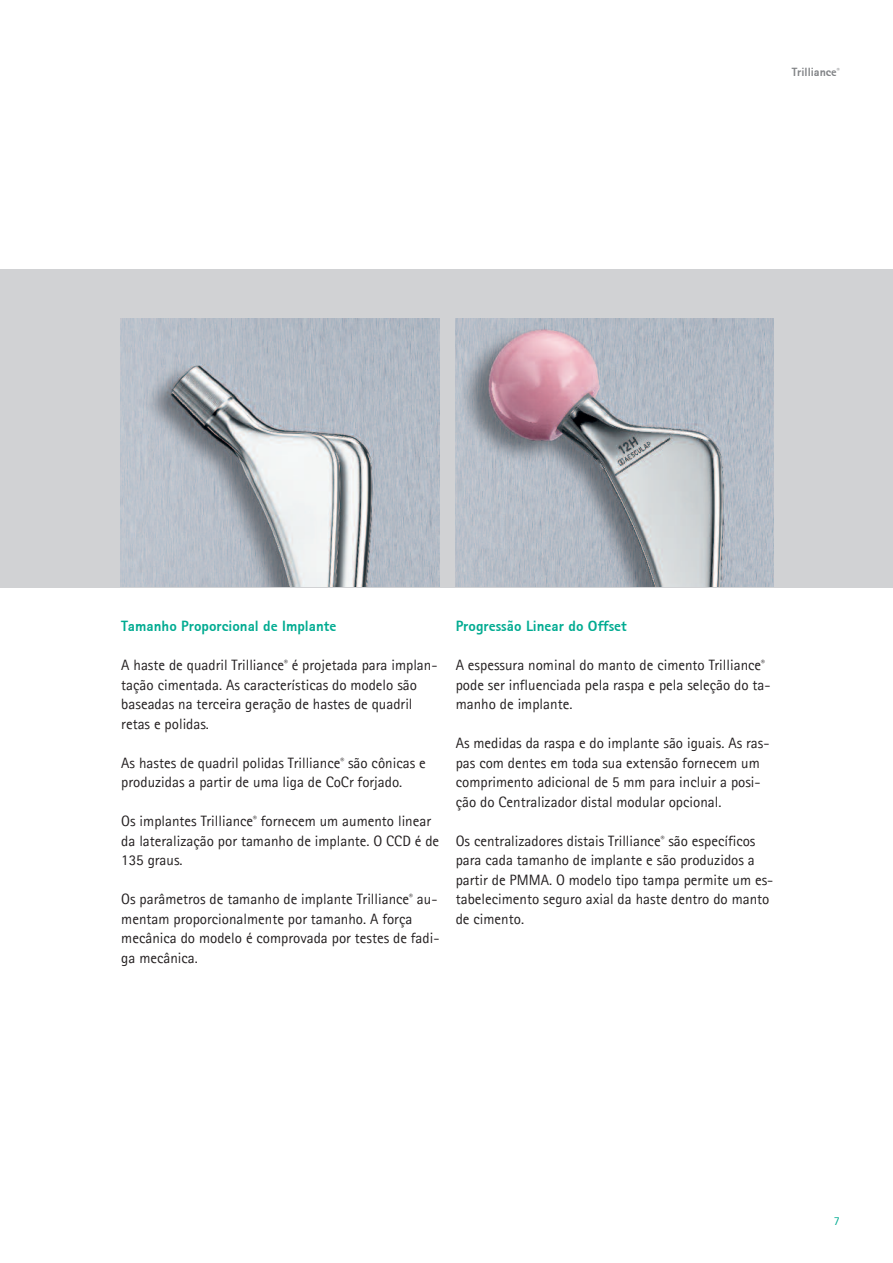
<style>
.page{position:relative;width:893px;height:1263px;background:#fff}
.page>*{position:absolute;margin:0;border:0;box-sizing:border-box;transform-origin:0 0}
.t1{font:15px/19.5px "Rotis Sans Serif";color:#231f20}
.t2{font:700 15px "Rotis Sans Serif";color:#00ab91}
.t3{font:700 12px "Rotis Sans Serif";color:#808285}
.t4{font:12px "Rotis Sans Serif";color:#00ab91}
</style>
<div class="page">
<div style="left:0;top:269px;width:893px;height:319px;background:#d1d2d4"></div>
<img style="left:455px;top:319px;width:319px;height:268px">
<img style="left:120px;top:319px;width:319px;height:268px">
<p class="t3" style="left:792px;top:68px;width:49px">Trilliance<sup>®</sup></p>
<p class="t2" style="left:121px;top:621px;width:216px">Tamanho Proporcional de Implante</p>
<p class="t1" style="left:121px;top:657px;width:318px">A haste de quadril Trilliance<sup>®</sup> é projetada para implan&shy;tação cimentada. As características do modelo são baseadas na terceira geração de hastes de quadril retas e polidas.</p>
<p class="t1" style="left:121px;top:754px;width:306px">As hastes de quadril polidas Trilliance<sup>®</sup> são cônicas e produzidas a partir de uma liga de CoCr forjado.</p>
<p class="t1" style="left:121px;top:813px;width:319px">Os implantes Trilliance<sup>®</sup> fornecem um aumento linear da lateralização por tamanho de implante. O CCD é de<br>135 graus.</p>
<p class="t1" style="left:121px;top:891px;width:320px">Os parâmetros de tamanho de implante Trilliance<sup>®</sup> au&shy;mentam proporcionalmente por tamanho. A força mecânica do modelo é comprovada por testes de fadi&shy;ga mecânica.</p>
<p class="t2" style="left:456px;top:621px;width:173px">Progressão Linear do Offset</p>
<p class="t1" style="left:456px;top:657px;width:316px">A espessura nominal do manto de cimento Trilliance<sup>® </sup>pode ser influenciada pela raspa e pela seleção do ta&shy;manho de implante.</p>
<p class="t1" style="left:456px;top:735px;width:315px">As medidas da raspa e do implante são iguais. As ras&shy;pas com dentes em toda sua extensão fornecem um comprimento adicional de 5 mm para incluir a posi&shy;ção do Centralizador distal modular opcional.</p>
<p class="t1" style="left:456px;top:832px;width:319px">Os centralizadores distais Trilliance<sup>®</sup> são específicos para cada tamanho de implante e são produzidos a partir de PMMA. O modelo tipo tampa permite um es&shy;tabelecimento seguro axial da haste dentro do manto de cimento.</p>
<p class="t4" style="left:834px;top:1216px;width:7px">7</p>
</div>
